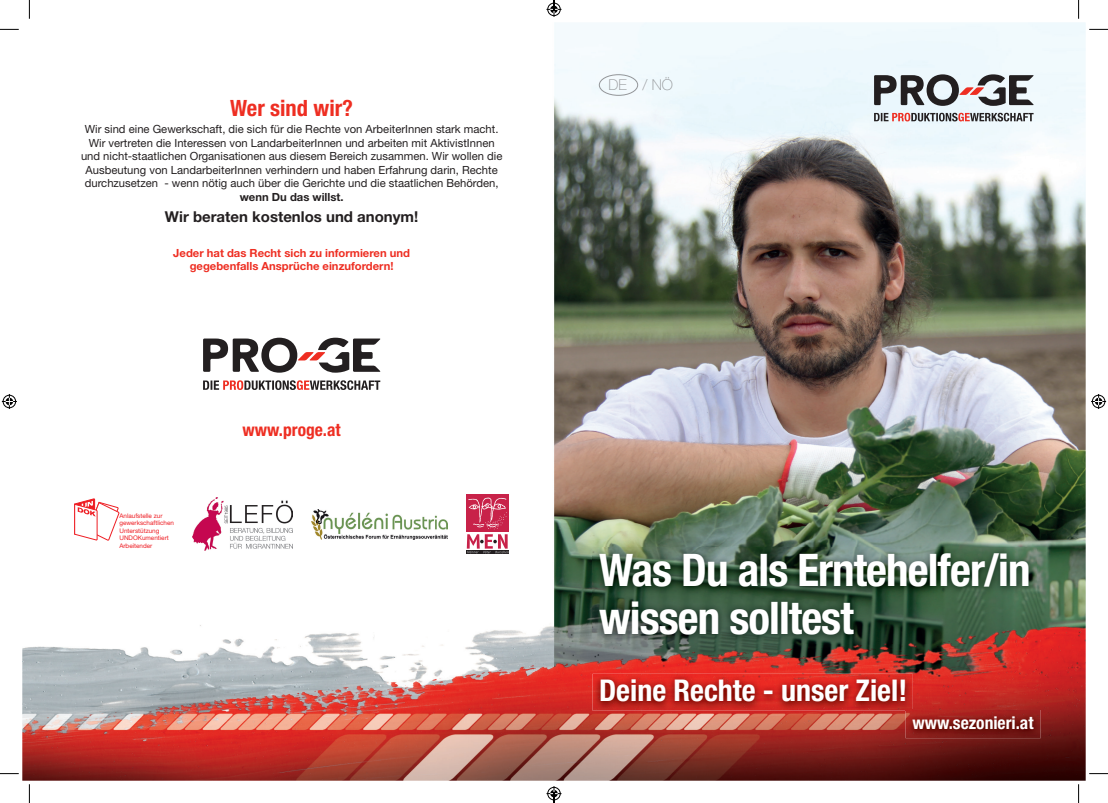
<style>
.page{position:relative;width:1108px;height:803px;background:#fff}
.page>*{position:absolute;margin:0;border:0;box-sizing:border-box;transform-origin:0 0}
.t1{font:700 condensed 45px/47.5px "Helvetica Neue LT Std";letter-spacing:-.02em;color:#fff}
.t2{font:700 condensed 30px "Helvetica Neue LT Std";color:#fff}
.t3{font:700 condensed 22.5px "Helvetica Neue LT Std";color:#ee2e22}
.t4{font:700 condensed 17.5px "Helvetica Neue LT Std";color:#fff}
.t5{font:700 condensed 17.5px "Helvetica Neue LT Std";color:#ee2e22}
.t6{font:700 15px "Helvetica Neue LT Std";color:#231f20}
.t7{font:100 15px "Helvetica Neue LT Std";color:#939598}
.t8{font:11.25px/13.5px "Helvetica Neue LT Std";color:#231f20;text-align:center}
.t9{font:700 11.25px/13.5px "Helvetica Neue LT Std";color:#ee2e22;text-align:center}
.t10{font:700 11.25px "Helvetica Neue LT Std";color:#231f20}
.t11{font:6.38px/7.4px "Helvetica Neue";color:#ee1d23}
</style>
<div class="page">
<img style="left:22px;top:22px;width:1063px;height:759px">
<img style="left:905px;top:710px;width:135px;height:28px">
<svg style="left:203px;top:338px;width:177px;height:52px"></svg>
<div style="left:599px;top:74px;width:39px;height:22px;border:1px solid #939598;border-radius:50%"></div>
<svg style="left:74px;top:499px;width:45px;height:42px"></svg>
<img style="left:193px;top:497px;width:99px;height:54px">
<img style="left:311px;top:509px;width:136px;height:30px">
<div style="left:466px;top:494px;width:43px;height:38px;background:#c82249"></div>
<svg style="left:466px;top:550px;width:43px;height:4px"></svg>
<svg style="left:467px;top:497px;width:41px;height:56px"></svg>
<img style="left:592px;top:547px;width:444px;height:96px">
<img style="left:592px;top:674px;width:320px;height:37px">
<svg style="left:874px;top:74px;width:159px;height:47px;background:#9f9ea1"></svg>
<svg style="left:0;top:29px;width:19px;height:1px"></svg>
<svg style="left:1089px;top:29px;width:19px;height:1px"></svg>
<svg style="left:0;top:773px;width:19px;height:1px"></svg>
<svg style="left:1089px;top:773px;width:19px;height:1px"></svg>
<svg style="left:29px;top:0;width:1px;height:19px"></svg>
<svg style="left:29px;top:784px;width:1px;height:19px"></svg>
<svg style="left:1078px;top:0;width:1px;height:19px"></svg>
<svg style="left:1078px;top:784px;width:1px;height:19px"></svg>
<svg style="left:2px;top:394px;width:15px;height:15px"></svg>
<svg style="left:1091px;top:394px;width:15px;height:15px"></svg>
<svg style="left:546px;top:0;width:15px;height:17px"></svg>
<svg style="left:546px;top:786px;width:15px;height:17px"></svg>
<h3 class="t3" style="left:230px;top:95px;width:124px">Wer sind wir?</h3>
<p class="t8" style="left:81px;top:122px;width:423px">Wir sind eine Gewerkschaft, die sich für die Rechte von ArbeiterInnen stark macht.<br>Wir vertreten die Interessen von LandarbeiterInnen und arbeiten mit AktivistInnen und nicht-staatlichen Organisationen aus diesem Bereich zusammen. Wir wollen die Ausbeutung von LandarbeiterInnen verhindern und haben Erfahrung darin, Rechte durchzusetzen - wenn nötig auch über die Gerichte und die staatlichen Behörden,</p>
<p class="t10" style="left:240px;top:190px;width:105px">wenn Du das willst.</p>
<h3 class="t6" style="left:165px;top:208px;width:255px">Wir beraten kostenlos und anonym!</h3>
<p class="t9" style="left:173px;top:245px;width:238px">Jeder hat das Recht sich zu informieren und gegebenfalls Ansprüche einzufordern!</p>
<p class="t11" style="left:119px;top:512px;width:56px">Anlaufstelle zur gewerkschaftlichen<br>Unterstützung<br>UNDOKumentiert<br>Arbeitender</p>
<h3 class="t5" style="left:243px;top:419px;width:100px">www.proge.at</h3>
<h3 class="t7" style="left:608px;top:76px;width:66px">DE / NÖ</h3>
<h1 class="t1" style="left:599px;top:546px;width:433px">Was Du als Erntehelfer/in wissen solltest</h1>
<h2 class="t2" style="left:599px;top:672px;width:310px">Deine Rechte - unser Ziel!</h2>
<h3 class="t4" style="left:912px;top:712px;width:123px">www.sezonieri.at</h3>
</div>
